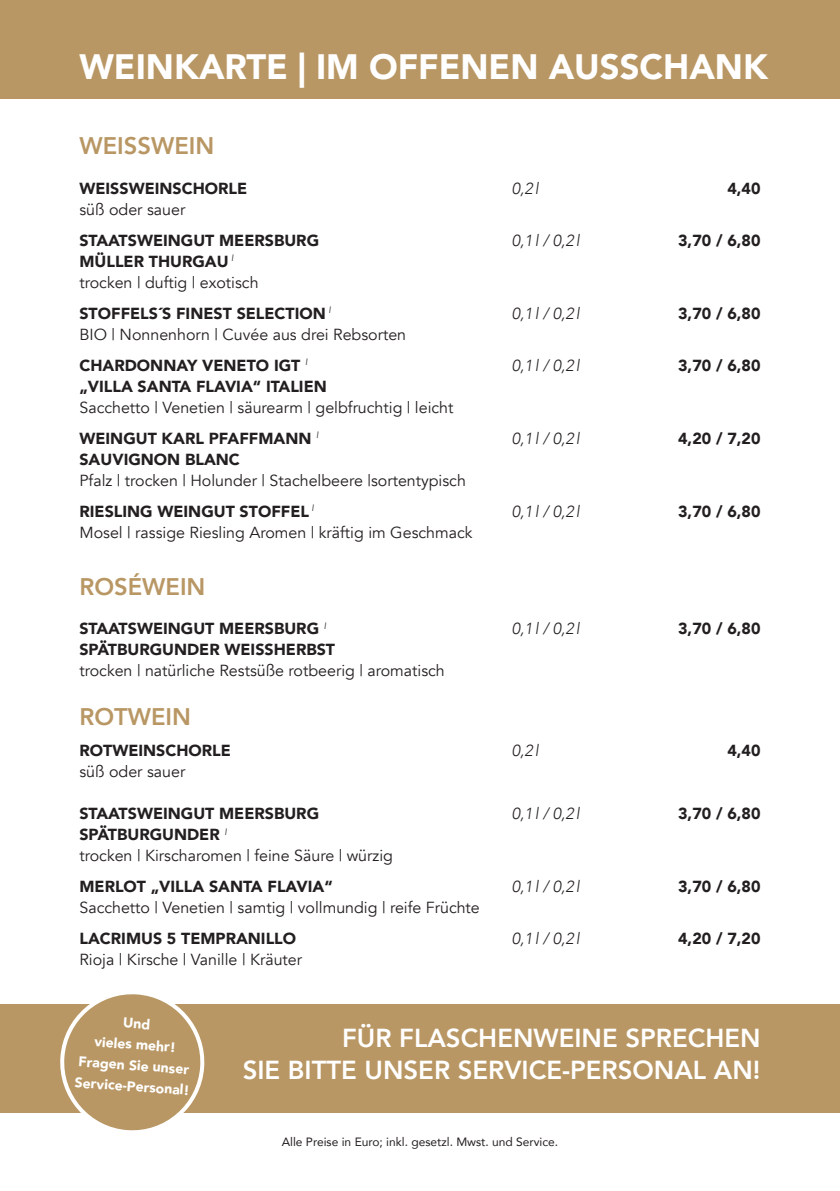
<style>
.page{position:relative;width:840px;height:1191px;background:#fff}
.page>*{position:absolute;margin:0;border:0;box-sizing:border-box;transform-origin:0 0}
.t1{font:900 35.2px "Avenir";color:#fff}
.t2{font:800 26px/31.2px "Avenir";color:#fff;text-align:right}
.t3{font:800 24px "Avenir";color:#b99764}
.t4{font:16px/31px "Avenir";color:#231f20}
.t5{font:900 16px "Avenir";color:#231f20}
.t6{font:italic 300 16px "Avenir";letter-spacing:.125em;color:#231f20}
.t7{font:900 14px/21px "Avenir";color:#fff;text-align:center}
.t8{font:12px "Avenir";color:#231f20}
.s1{font-weight:900}
</style>
<div class="page">
<div style="left:0;top:0;width:839px;height:98px;background:#b99764"></div>
<div style="left:0;top:1003px;width:839px;height:109px;background:#b99764"></div>
<svg style="left:55px;top:994px;width:154px;height:137px"></svg>
<h1 class="t1" style="left:79px;top:37px;width:689px">WEINKARTE | IM OFFENEN AUSSCHANK</h1>
<h3 class="t3" style="left:79px;top:127px;width:136px">WEISSWEIN</h3>
<p class="t5" style="left:79px;top:174px;width:169px">WEISSWEINSCHORLE</p>
<p class="t6" style="left:511px;top:179px;width:28px">0,2l</p>
<p class="t5" style="left:727px;top:174px;width:35px">4,40</p>
<p class="t4" style="left:79px;top:194px;width:107px">süß oder sauer</p>
<p class="t5" style="left:79px;top:226px;width:241px">STAATSWEINGUT MEERSBURG</p>
<p class="t6" style="left:511px;top:231px;width:69px">0,1l / 0,2l</p>
<p class="t5" style="left:677px;top:226px;width:84px">3,70 / 6,80</p>
<p class="t4" style="left:79px;top:251px;width:180px;line-height:21px"><span class="s1">MÜLLER THURGAU</span> <sup>I </sup>trocken | duftig | exotisch</p>
<p class="t5" style="left:79px;top:299px;width:253px">STOFFELS´S FINEST SELECTION <sup>I</sup></p>
<p class="t6" style="left:511px;top:304px;width:69px">0,1l / 0,2l</p>
<p class="t5" style="left:677px;top:299px;width:84px">3,70 / 6,80</p>
<p class="t4" style="left:79px;top:319px;width:328px">BIO | Nonnenhorn | Cuvée aus drei Rebsorten<br><span class="s1">CHARDONNAY VENETO IGT</span> <sup>I</sup></p>
<p class="t6" style="left:511px;top:356px;width:69px">0,1l / 0,2l</p>
<p class="t5" style="left:677px;top:351px;width:84px">3,70 / 6,80</p>
<p class="t5" style="left:79px;top:372px;width:249px">„VILLA SANTA FLAVIA“ ITALIEN</p>
<p class="t4" style="left:79px;top:392px;width:375px">Sacchetto | Venetien | säurearm | gelbfruchtig | leicht<br><span class="s1">WEINGUT KARL PFAFFMANN</span> <sup>I</sup></p>
<p class="t5" style="left:79px;top:445px;width:162px">SAUVIGNON BLANC</p>
<p class="t4" style="left:79px;top:465px;width:388px">Pfalz | trocken | Holunder | Stachelbeere |sortentypisch<br><span class="s1">RIESLING WEINGUT STOFFEL</span> <sup>I</sup></p>
<p class="t6" style="left:511px;top:429px;width:69px">0,1l / 0,2l</p>
<p class="t5" style="left:677px;top:424px;width:84px">4,20 / 7,20</p>
<p class="t6" style="left:511px;top:502px;width:69px">0,1l / 0,2l</p>
<p class="t5" style="left:677px;top:497px;width:84px">3,70 / 6,80</p>
<p class="t4" style="left:79px;top:517px;width:394px">Mosel | rassige Riesling Aromen | kräftig im Geschmack</p>
<h3 class="t3" style="left:79px;top:568px;width:127px">ROSÉWEIN</h3>
<p class="t5" style="left:79px;top:615px;width:248px">STAATSWEINGUT MEERSBURG <sup>I</sup></p>
<p class="t6" style="left:511px;top:619px;width:69px">0,1l / 0,2l</p>
<p class="t5" style="left:677px;top:615px;width:84px">3,70 / 6,80</p>
<p class="t5" style="left:79px;top:636px;width:257px">SPÄTBURGUNDER WEISSHERBST</p>
<p class="t4" style="left:79px;top:655px;width:366px">trocken | natürliche Restsüße rotbeerig | aromatisch</p>
<h3 class="t3" style="left:79px;top:698px;width:113px">ROTWEIN</h3>
<p class="t5" style="left:79px;top:736px;width:153px">ROTWEINSCHORLE</p>
<p class="t6" style="left:511px;top:741px;width:28px">0,2l</p>
<p class="t5" style="left:727px;top:736px;width:35px">4,40</p>
<p class="t4" style="left:79px;top:756px;width:107px">süß oder sauer</p>
<p class="t5" style="left:79px;top:799px;width:241px">STAATSWEINGUT MEERSBURG</p>
<p class="t6" style="left:511px;top:804px;width:69px">0,1l / 0,2l</p>
<p class="t5" style="left:677px;top:799px;width:84px">3,70 / 6,80</p>
<p class="t4" style="left:79px;top:824px;width:315px;line-height:21px"><span class="s1">SPÄTBURGUNDER</span> <sup>I<br></sup>trocken | Kirscharomen | feine Säure | würzig</p>
<p class="t5" style="left:79px;top:872px;width:254px">MERLOT „VILLA SANTA FLAVIA“</p>
<p class="t6" style="left:511px;top:877px;width:69px">0,1l / 0,2l</p>
<p class="t5" style="left:677px;top:872px;width:84px">3,70 / 6,80</p>
<p class="t4" style="left:79px;top:892px;width:401px">Sacchetto | Venetien | samtig | vollmundig | reife Früchte</p>
<p class="t5" style="left:79px;top:924px;width:218px">LACRIMUS 5 TEMPRANILLO</p>
<p class="t6" style="left:511px;top:929px;width:69px">0,1l / 0,2l</p>
<p class="t5" style="left:677px;top:924px;width:84px">4,20 / 7,20</p>
<p class="t4" style="left:79px;top:944px;width:224px">Rioja | Kirsche | Vanille | Kräuter</p>
<p class="t7" style="left:80px;top:1008px;width:117px;rotate:4deg">Und<br>vieles mehr!<br>Fragen Sie unser<br>Service-Personal!</p>
<h2 class="t2" style="left:242px;top:1022px;width:519px">FÜR FLASCHENWEINE SPRECHEN<br>SIE BITTE UNSER SERVICE-PERSONAL AN!</h2>
<p class="t8" style="left:281px;top:1131px;width:278px">Alle Preise in Euro; inkl. gesetzl. Mwst. und Service.</p>
</div>
